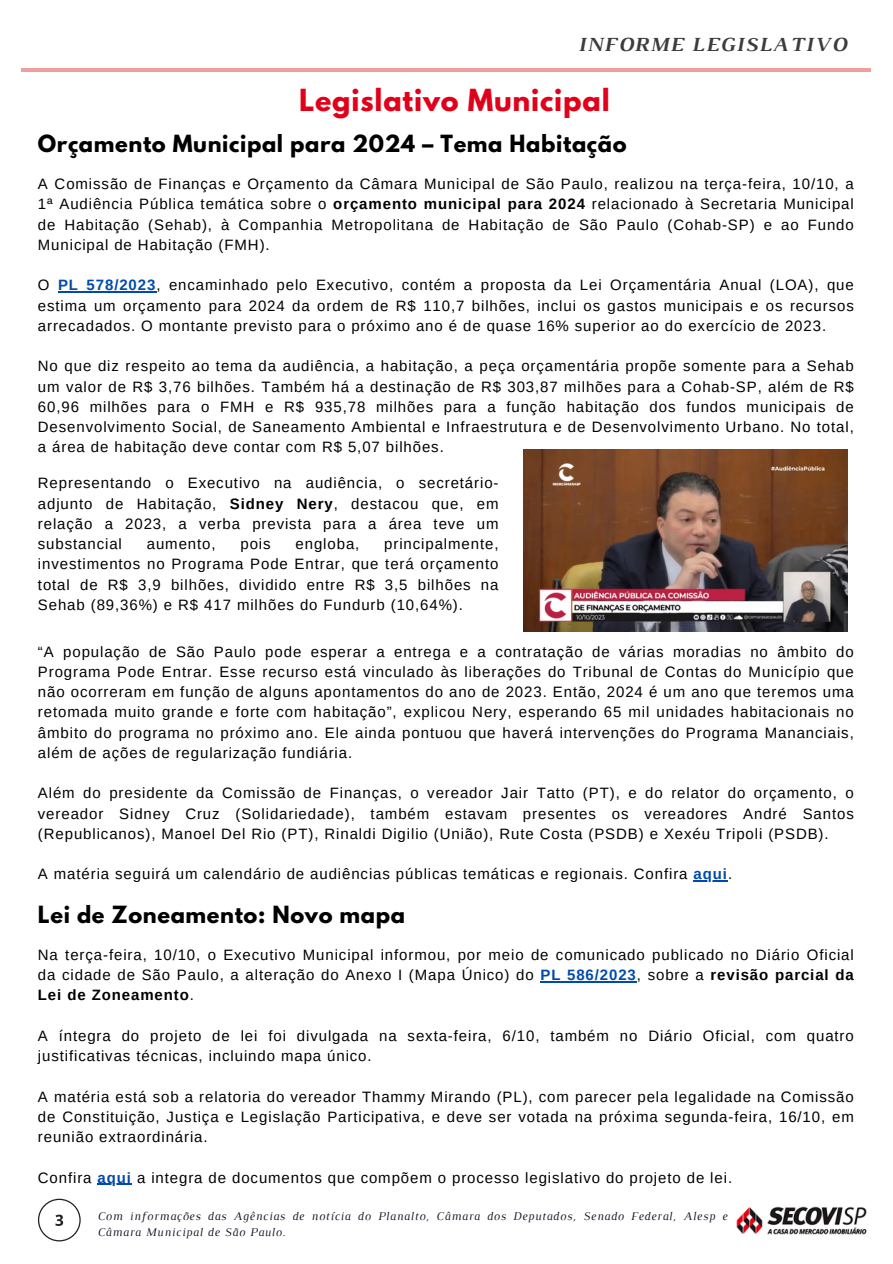
<style>
.page{position:relative;width:893px;height:1264px;background:#fff}
.page>*{position:absolute;margin:0;border:0;box-sizing:border-box;transform-origin:0 0}
.t1{font:700 27px "League Spartan";letter-spacing:.03em;color:#e1001a}
.t2{font:700 21px "League Spartan";letter-spacing:.03em;color:#000}
.t3{font:italic 700 20.4px "Luthier";letter-spacing:.06em;color:#3b3d3a}
.t4{font:15px/20.2px "Arimo";letter-spacing:.06em;color:#000;text-align:justify}
.t5{font:italic 12px/16px "Luthier";letter-spacing:.06em;color:#191829}
.s1{font-weight:700}
.s2{font-weight:700;color:#004aad}
</style>
<div class="page">
<hr style="left:22px;top:68px;width:848px;height:4px;background:#f09f9f">
<img style="left:736px;top:1206px;width:131px;height:29px">
<svg style="left:38px;top:1198px;width:43px;height:43px"></svg>
<img style="left:523px;top:449px;width:324px;height:182px">
<hr style="left:58px;top:291px;width:98px;height:1px;background:#004aad">
<hr style="left:693px;top:880px;width:35px;height:1px;background:#004aad">
<hr style="left:540px;top:981px;width:96px;height:1px;background:#004aad">
<hr style="left:98px;top:1183px;width:34px;height:1px;background:#004aad">
<p class="t3" style="left:577px;top:37px;width:270px">INFORME LEGISLATIVO</p>
<p class="t1" style="left:299px;top:87px;width:312px">Legislativo Municipal</p>
<p class="t2" style="left:38px;top:133px;width:590px">Orçamento Municipal para 2024 – Tema Habitação</p>
<p class="t4" style="left:38px;top:174px;width:817px">A Comissão de Finanças e Orçamento da Câmara Municipal de São Paulo, realizou na terça-feira, 10/10, a 1ª Audiência Pública temática sobre o <span class="s1">orçamento municipal para 2024</span> relacionado à Secretaria Municipal de Habitação (Sehab), à Companhia Metropolitana de Habitação de São Paulo (Cohab-SP) e ao Fundo Municipal de Habitação (FMH).</p>
<p class="t4" style="left:38px;top:275px;width:817px">O <span class="s2">PL 578/2023</span>, encaminhado pelo Executivo, contém a proposta da Lei Orçamentária Anual (LOA), que estima um orçamento para 2024 da ordem de R$ 110,7 bilhões, inclui os gastos municipais e os recursos arrecadados. O montante previsto para o próximo ano é de quase 16% superior ao do exercício de 2023.</p>
<p class="t4" style="left:38px;top:356px;width:817px">No que diz respeito ao tema da audiência, a habitação, a peça orçamentária propõe somente para a Sehab um valor de R$ 3,76 bilhões. Também há a destinação de R$ 303,87 milhões para a Cohab-SP, além de R$ 60,96 milhões para o FMH e R$ 935,78 milhões para a função habitação dos fundos municipais de Desenvolvimento Social, de Saneamento Ambiental e Infraestrutura e de Desenvolvimento Urbano. No total, a área de habitação deve contar com R$ 5,07 bilhões.</p>
<p class="t4" style="left:38px;top:473px;width:462px">Representando o Executivo na audiência, o secretário&shy;adjunto de Habitação, <span class="s1">Sidney Nery</span>, destacou que, em relação a 2023, a verba prevista para a área teve um substancial</p>
<p class="t4" style="left:38px;top:534px;width:462px;text-indent:346px">principalmente, investimentos no Programa Pode Entrar, que terá orçamento total de R$ 3,9 bilhões, dividido entre R$ 3,5 bilhões na Sehab (89,36%) e R$ 417 milhões do Fundurb (10,64%).</p>
<p class="t4" style="left:147px;top:534px;width:70px">aumento,</p>
<p class="t4" style="left:240px;top:534px;width:32px">pois</p>
<p class="t4" style="left:295px;top:534px;width:65px">engloba,</p>
<p class="t4" style="left:38px;top:641px;width:817px">“A população de São Paulo pode esperar a entrega e a contratação de várias moradias no âmbito do Programa Pode Entrar. Esse recurso está vinculado às liberações do Tribunal de Contas do Município que não ocorreram em função de alguns apontamentos do ano de 2023. Então, 2024 é um ano que teremos uma retomada muito grande e forte com habitação”, explicou Nery, esperando 65 mil unidades habitacionais no âmbito do programa no próximo ano. Ele ainda pontuou que haverá intervenções do Programa Mananciais, além de ações de regularização fundiária.</p>
<p class="t4" style="left:38px;top:783px;width:817px">Além do presidente da Comissão de Finanças, o vereador Jair Tatto (PT), e do relator do orçamento, o vereador Sidney Cruz (Solidariedade), também estavam presentes os vereadores André Santos (Republicanos), Manoel Del Rio (PT), Rinaldi Digilio (União), Rute Costa (PSDB) e Xexéu Tripoli (PSDB).</p>
<p class="t4" style="left:38px;top:864px;width:695px">A matéria seguirá um calendário de audiências públicas temáticas e regionais. Confira <span class="s2">aqui</span>.</p>
<p class="t2" style="left:38px;top:904px;width:369px">Lei de Zoneamento: Novo mapa</p>
<p class="t4" style="left:38px;top:944px;width:817px">Na terça-feira, 10/10, o Executivo Municipal informou, por meio de comunicado publicado no Diário Oficial da cidade de São Paulo, a alteração do Anexo I (Mapa Único) do <span class="s2">PL 586/2023</span>, sobre a <span class="s1">revisão parcial da Lei de Zoneamento</span>.</p>
<p class="t4" style="left:38px;top:1025px;width:817px">A íntegra do projeto de lei foi divulgada na sexta-feira, 6/10, também no Diário Oficial, com quatro justificativas técnicas, incluindo mapa único.</p>
<p class="t4" style="left:38px;top:1086px;width:817px">A matéria está sob a relatoria do vereador Thammy Mirando (PL), com parecer pela legalidade na Comissão de Constituição, Justiça e Legislação Participativa, e deve ser votada na próxima segunda-feira, 16/10, em reunião extraordinária.</p>
<p class="t4" style="left:38px;top:1167px;width:695px">Confira <span class="s2">aqui</span> a integra de documentos que compõem o processo legislativo do projeto de lei.</p>
<p class="t5" style="left:97px;top:1209px;width:631px">Com informações das Agências de notícia do Planalto, Câmara dos Deputados, Senado Federal, Alesp e<br>Câmara Municipal de São Paulo.</p>
</div>
